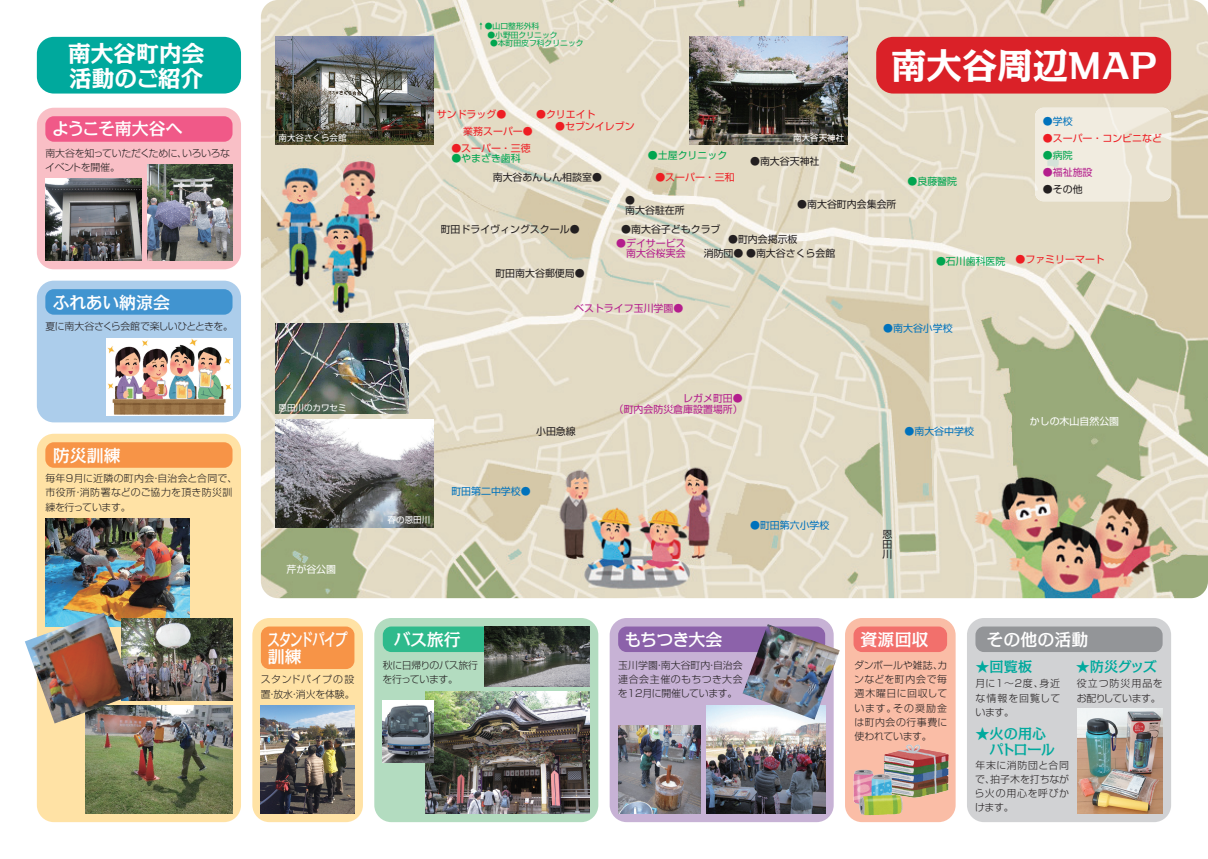
<style>
.page{position:relative;width:1208px;height:859px;background:#fff}
.page>*{position:absolute;margin:0;border:0;box-sizing:border-box;transform-origin:0 0}
.t1{font:700 35.4px "Kakumin Pro";color:#fff}
.t2{font:700 22.7px/24.8px "Kakumin Pro";color:#fff}
.t3{font:500 17px "Kakumin Pro";letter-spacing:-.02em;color:#fff}
.t4{font:500 17px/17px "Kakumin Pro";letter-spacing:-.08em;color:#fff;scale:.73 1}
.t5{font:500 14.2px/15.6px "Kakumin Pro";letter-spacing:-.025em;color:#00a99d}
.t6{font:300 9.9px/14.2px "Shin Go Pro";color:#231f20;text-align:justify}
.t7{font:9.9px/9.9px "Shin Go Pro";color:#231f20;text-align:justify}
.t8{font:9.9px "Shin Go Pro";color:#ee1d23}
.t9{font:9.9px/11.3px "Shin Go Pro";color:#b41e8d;text-align:right}
.t10{font:300 9.9px/14.2px "Shin Go Pro";letter-spacing:.025em;color:#231f20}
.t11{font:300 9.9px/14.2px "Shin Go Pro";letter-spacing:-.035em;color:#231f20}
.t12{font:9.9px "Shin Go Pro";color:#0072bc}
.t13{font:9.9px "Shin Go Pro";color:#00a54f}
.t14{font:300 9.9px "Shin Go Pro";letter-spacing:-.04em;color:#231f20}
.t15{font:300 9.9px/14.2px "Shin Go Pro";letter-spacing:.06em;color:#231f20}
.t16{font:300 9.9px/14.2px "Shin Go Pro";letter-spacing:.03em;color:#231f20}
.t17{font:9.9px "Shin Go Pro";color:#fff}
.t18{font:8.5px "Shin Go Pro";color:#fff}
.t19{font:7.8px "Shin Go Pro";color:#00a54f}
.s1{font-family:"Koz Go Pr 6 N";font-weight:400}
</style>
<div class="page">
<div style="left:37px;top:434px;width:204px;height:388px;background:#ffe2a5;border-radius:17px"></div>
<div style="left:37px;top:281px;width:204px;height:141px;background:#accdeb;border-radius:17px"></div>
<div style="left:37px;top:108px;width:204px;height:161px;background:#f9bfc6;border-radius:17px"></div>
<div style="left:37px;top:37px;width:204px;height:57px;background:#00a99d;border-radius:17px"></div>
<div style="left:45px;top:116px;width:187px;height:26px;background:#f05988;border-radius:9px"></div>
<div style="left:45px;top:289px;width:187px;height:26px;background:#4194d0;border-radius:9px"></div>
<div style="left:45px;top:442px;width:187px;height:26px;background:#f79447;border-radius:9px"></div>
<div style="left:252px;top:618px;width:111px;height:204px;background:#ffe2a5;border-radius:17px"></div>
<div style="left:261px;top:626px;width:93px;height:43px;background:#f79447;border-radius:9px"></div>
<div style="left:374px;top:618px;width:224px;height:204px;background:#b3dcc0;border-radius:17px"></div>
<div style="left:383px;top:626px;width:207px;height:26px;background:#2fba8c;border-radius:9px"></div>
<div style="left:609px;top:618px;width:224px;height:204px;background:#c7b2d5;border-radius:17px"></div>
<div style="left:618px;top:626px;width:207px;height:26px;background:#8c62aa;border-radius:9px"></div>
<div style="left:845px;top:618px;width:110px;height:204px;background:#fabda6;border-radius:17px"></div>
<div style="left:853px;top:626px;width:94px;height:26px;background:#f2706c;border-radius:9px"></div>
<div style="left:967px;top:618px;width:204px;height:204px;background:#d1d2d4;border-radius:17px"></div>
<div style="left:975px;top:626px;width:187px;height:26px;background:#939598;border-radius:9px"></div>
<img style="left:261px;top:0;width:947px;height:598px">
<img style="left:1035px;top:108px;width:136px;height:93px">
<div style="left:876px;top:37px;width:295px;height:57px;background:#da2128;border-radius:17px"></div>
<img style="left:689px;top:37px;width:159px;height:108px">
<img style="left:275px;top:37px;width:159px;height:108px">
<img style="left:275px;top:420px;width:159px;height:107px">
<img style="left:275px;top:323px;width:133px;height:91px">
<img style="left:107px;top:339px;width:125px;height:76px">
<img style="left:45px;top:179px;width:97px;height:82px">
<img style="left:147px;top:165px;width:85px;height:96px">
<img style="left:261px;top:706px;width:93px;height:108px">
<img style="left:45px;top:519px;width:145px;height:99px">
<img style="left:134px;top:618px;width:98px;height:82px">
<img style="left:85px;top:706px;width:147px;height:108px">
<img style="left:25px;top:613px;width:109px;height:110px">
<img style="left:425px;top:692px;width:165px;height:122px">
<img style="left:485px;top:626px;width:105px;height:60px">
<img style="left:383px;top:700px;width:51px;height:63px">
<img style="left:706px;top:706px;width:119px;height:108px">
<img style="left:618px;top:726px;width:82px;height:88px">
<img style="left:742px;top:624px;width:97px;height:96px">
<img style="left:1077px;top:709px;width:85px;height:105px">
<img style="left:883px;top:746px;width:24px;height:48px">
<img style="left:853px;top:770px;width:49px;height:45px">
<img style="left:883px;top:774px;width:16px;height:21px">
<h2 class="t2" style="left:68px;top:38px;width:138px">南大谷町内会活動のご紹介</h2>
<h3 class="t3" style="left:52px;top:116px;width:132px">ようこそ南大谷へ</h3>
<p class="t11" style="left:45px;top:144px;width:186px">南大谷を知っていただくために、いろいろなイベントを開催。</p>
<h3 class="t3" style="left:53px;top:289px;width:119px">ふれあい納涼会</h3>
<p class="t14" style="left:45px;top:318px;width:189px">夏に南大谷さくら会館で楽しいひとときを。</p>
<h3 class="t3" style="left:53px;top:442px;width:70px">防災訓練</h3>
<p class="t10" style="left:45px;top:470px;width:194px">毎年9月に近隣の町内会・自治会と合同で、市役所・消防署などのご協力を頂き防災訓練を行っています。</p>
<p class="t19" style="left:477px;top:20px;width:64px">↑●山口整形外科</p>
<p class="t19" style="left:479px;top:28px;width:79px">　●小野田クリニック</p>
<p class="t19" style="left:482px;top:37px;width:103px">　●本町田皮フ科クリニック</p>
<p class="t8" style="left:437px;top:106px;width:71px">サンドラッグ●</p>
<p class="t8" style="left:536px;top:106px;width:61px">●クリエイト</p>
<p class="t8" style="left:555px;top:118px;width:81px">●セブンイレブン</p>
<p class="t8" style="left:463px;top:124px;width:71px">業務スーパー●</p>
<p class="t18" style="left:279px;top:131px;width:70px">南大谷さくら会館</p>
<p class="t18" style="left:793px;top:131px;width:53px">南大谷天神社</p>
<p class="t8" style="left:451px;top:141px;width:81px">●スーパー・三徳</p>
<p class="t13" style="left:451px;top:150px;width:71px">●やまざき歯科</p>
<p class="t13" style="left:648px;top:147px;width:81px">●土屋クリニック</p>
<p class="t7" style="left:750px;top:155px;width:71px">●南大谷天神社</p>
<p class="t7" style="left:493px;top:171px;width:111px">南大谷あんしん相談室●</p>
<p class="t8" style="left:655px;top:169px;width:81px">●スーパー・三和</p>
<h1 class="t1" style="left:891px;top:38px;width:268px">南大谷周辺MAP</h1>
<p class="t13" style="left:907px;top:173px;width:51px">●良藤醫院</p>
<p class="t12" style="left:1043px;top:113px;width:31px">●学校</p>
<p class="t8" style="left:1043px;top:130px;width:121px">●スーパー・コンビニなど</p>
<p class="t13" style="left:1043px;top:147px;width:31px">●病院</p>
<p class="t9" style="left:1043px;top:165px;width:51px">●福祉施設</p>
<p class="t7" style="left:1043px;top:183px;width:41px">●その他</p>
<p class="t18" style="left:279px;top:401px;width:70px">恩田川のカワセミ</p>
<p class="t17" style="left:286px;top:561px;width:51px">芹が谷公園</p>
<p class="t7" style="left:441px;top:223px;width:140px">町田ドライヴィングスクール●</p>
<p class="t7" style="left:495px;top:267px;width:91px">町田南大谷郵便局●</p>
<p class="t7" style="left:625px;top:194px;width:61px">●<br>南大谷駐在所</p>
<p class="t7" style="left:797px;top:198px;width:101px">●南大谷町内会集会所</p>
<p class="t7" style="left:621px;top:223px;width:101px">●南大谷子どもクラブ</p>
<p class="t7" style="left:728px;top:233px;width:71px">●町内会掲示板</p>
<p class="t9" style="left:616px;top:237px;width:71px;line-height:10.6px;text-align:left">●デイサービス　南大谷桜実会</p>
<p class="t7" style="left:704px;top:247px;width:133px">消防団● ●南大谷さくら会館</p>
<p class="t9" style="left:574px;top:301px;width:111px">ベストライフ玉川学園●</p>
<p class="t13" style="left:936px;top:253px;width:71px">●石川歯科医院</p>
<p class="t12" style="left:883px;top:320px;width:71px">●南大谷小学校</p>
<p class="t8" style="left:1015px;top:251px;width:91px">●ファミリーマート</p>
<p class="t18" style="left:388px;top:513px;width:44px">春の恩田川</p>
<p class="t7" style="left:536px;top:425px;width:41px">小田急線</p>
<p class="t12" style="left:451px;top:483px;width:81px">町田第二中学校●</p>
<p class="t9" style="left:614px;top:391px;width:130px">レガメ町田●<br>（町内会防災倉庫設置場所）</p>
<p class="t12" style="left:750px;top:517px;width:81px">●町田第六小学校</p>
<p class="t12" style="left:904px;top:423px;width:71px">●南大谷中学校</p>
<p class="t7" style="left:882px;top:528px;width:11px">恩田川</p>
<p class="t17" style="left:1030px;top:413px;width:91px">かしの木山自然公園</p>
<h3 class="t4" style="left:268px;top:629px;width:111px">スタンドパイプ訓練</h3>
<h3 class="t3" style="left:394px;top:626px;width:68px">バス旅行</h3>
<h3 class="t3" style="left:624px;top:626px;width:99px">もちつき大会</h3>
<h3 class="t3" style="left:860px;top:626px;width:70px">資源回収</h3>
<p class="t6" style="left:854px;top:657px;width:95px">ダンボールや雑誌、カンなどを町内会で毎週木曜日に回収しています。その奨励金は町内会の行事費に使われています。</p>
<p class="t11" style="left:382px;top:657px;width:97px">秋に日帰りのバス旅行を行っています。</p>
<p class="t6" style="left:618px;top:657px;width:126px">玉川学園・南大谷町内・自治会連合会主催のもちつき大会を12月に開催しています。</p>
<p class="t15" style="left:261px;top:671px;width:96px">スタンドパイプの設置・放水・消火を体験。</p>
<h3 class="t3" style="left:986px;top:626px;width:103px">その他の活動</h3>
<h3 class="t5" style="left:975px;top:657px;width:58px"><span class="s1">★</span>回覧板</h3>
<h3 class="t5" style="left:1075px;top:657px;width:83px"><span class="s1">★</span>防災グッズ</h3>
<p class="t6" style="left:975px;top:675px;width:86px">月に1～２度、身近な情報を回覧しています。</p>
<p class="t16" style="left:1076px;top:675px;width:87px">役立つ防災用品をお配りしています。</p>
<h3 class="t5" style="left:975px;top:724px;width:81px">★火の用心　パトロール</h3>
<p class="t6" style="left:974px;top:756px;width:96px">年末に消防団と合同で、拍子木を打ちながら火の用心を呼びかけます。</p>
</div>
